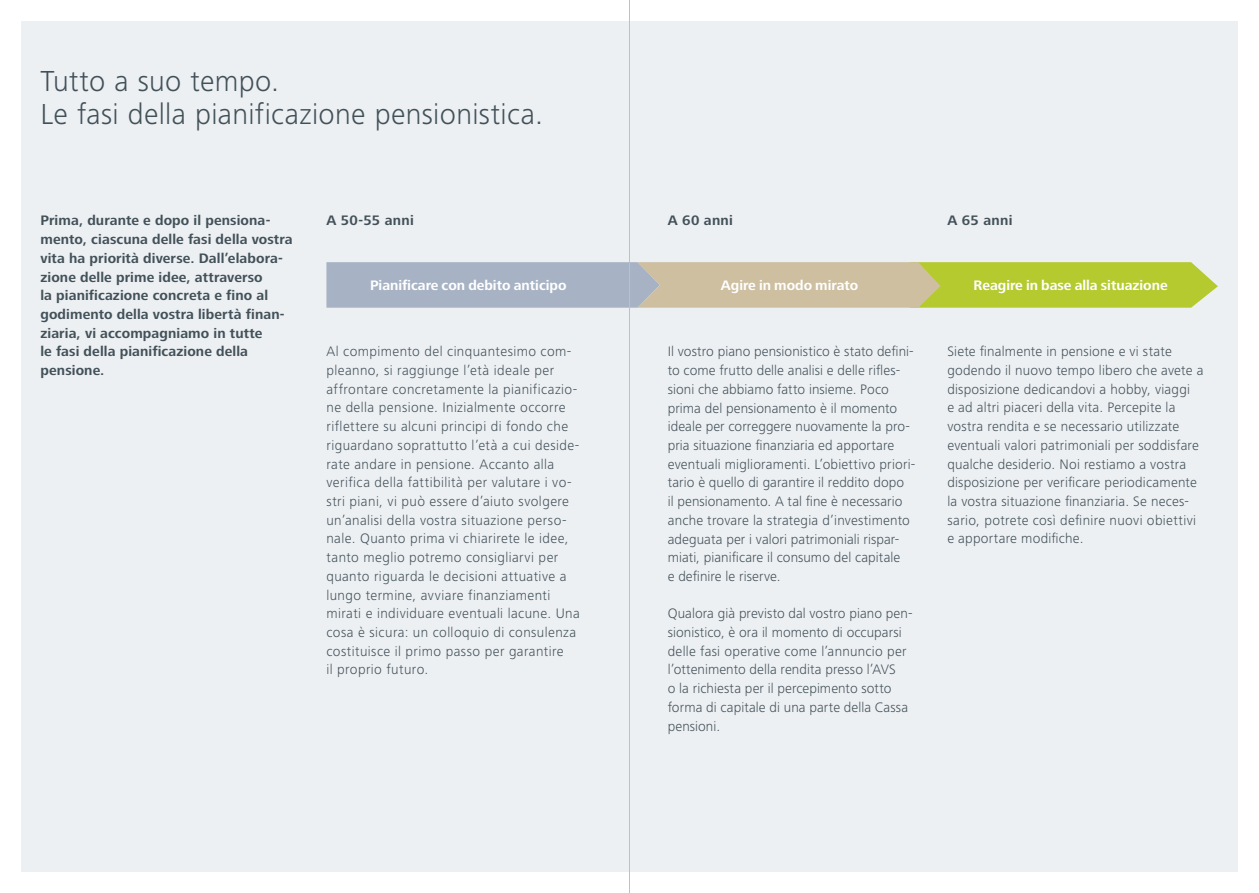
<style>
.page{position:relative;width:1259px;height:893px;background:#fff}
.page>*{position:absolute;margin:0;border:0;box-sizing:border-box;transform-origin:0 0}
.t1{font:300 30px/33px "Frutiger Next LT";letter-spacing:.01em;color:#425159}
.t2{font:300 14.25px/18.8px "Frutiger Next LT";letter-spacing:.015em;color:#425159}
.t3{font:700 14.25px/18.8px "Frutiger Next LT";letter-spacing:.01em;color:#425159}
.t4{font:700 14.25px "Frutiger Next LT";color:#fff}
</style>
<div class="page">
<div style="left:21px;top:21px;width:1216px;height:851px;background:#edf0f3"></div>
<svg style="left:326px;top:262px;width:892px;height:46px;background:#b8bf8b"></svg>
<hr style="left:629px;top:0;width:1px;height:893px;background:#cdbfa0">
<h1 class="t1" style="left:40px;top:65px;width:504px">Tutto a suo tempo.<br>Le fasi della pianificazione pensionistica.</h1>
<p class="t3" style="left:40px;top:211px;width:254px">Prima, durante e dopo il pensiona&shy;mento, ciascuna delle fasi della vostra vita ha priorità diverse. Dall’elabora&shy;zione delle prime idee, attraverso<br>la pianificazione concreta e fino al godimento della vostra libertà finan&shy;ziaria, vi accompagniamo in tutte<br>le fasi della pianificazione della pensione.</p>
<p class="t3" style="left:326px;top:211px;width:89px">A 50-55 anni</p>
<p class="t3" style="left:668px;top:211px;width:67px">A 60 anni</p>
<p class="t3" style="left:947px;top:211px;width:67px">A 65 anni</p>
<p class="t4" style="left:370px;top:278px;width:198px">Pianificare con debito anticipo</p>
<p class="t4" style="left:721px;top:277px;width:139px">Agire in modo mirato</p>
<p class="t4" style="left:973px;top:277px;width:196px">Reagire in base alla situazione</p>
<p class="t2" style="left:326px;top:342px;width:255px">Al compimento del cinquantesimo com&shy;pleanno, si raggiunge l’età ideale per affrontare concretamente la pianificazio&shy;ne della pensione. Inizialmente occorre riflettere su alcuni principi di fondo che riguardano soprattutto l’età a cui deside&shy;rate andare in pensione. Accanto alla verifica della fattibilità per valutare i vo&shy;stri piani, vi può essere d’aiuto svolgere un’analisi della vostra situazione perso&shy;nale. Quanto prima vi chiarirete le idee, tanto meglio potremo consigliarvi per quanto riguarda le decisioni attuative a lungo termine, avviare finanziamenti mirati e individuare eventuali lacune. Una cosa è sicura: un colloquio di consulenza costituisce il primo passo per garantire<br>il proprio futuro.</p>
<p class="t2" style="left:668px;top:342px;width:249px">Il vostro piano pensionistico è stato defini&shy;to come frutto delle analisi e delle rifles&shy;sioni che abbiamo fatto insieme. Poco prima del pensionamento è il momento ideale per correggere nuovamente la pro&shy;pria situazione finanziaria ed apportare eventuali miglioramenti. L’obiettivo priori&shy;tario è quello di garantire il reddito dopo<br>il pensionamento. A tal fine è necessario anche trovare la strategia d’investimento adeguata per i valori patrimoniali rispar&shy;miati, pianificare il consumo del capitale<br>e definire le riserve.</p>
<p class="t2" style="left:668px;top:604px;width:246px">Qualora già previsto dal vostro piano pen&shy;sionistico, è ora il momento di occuparsi delle fasi operative come l’annuncio per l’ottenimento della rendita presso l’AVS<br>o la richiesta per il percepimento sotto forma di capitale di una parte della Cassa pensioni.</p>
<p class="t2" style="left:947px;top:342px;width:258px">Siete finalmente in pensione e vi state godendo il nuovo tempo libero che avete a disposizione dedicandovi a hobby, viaggi<br>e ad altri piaceri della vita. Percepite la vostra rendita e se necessario utilizzate eventuali valori patrimoniali per soddisfare qualche desiderio. Noi restiamo a vostra disposizione per verificare periodicamente la vostra situazione finanziaria. Se neces&shy;sario, potrete così definire nuovi obiettivi e apportare modifiche.</p>
</div>
